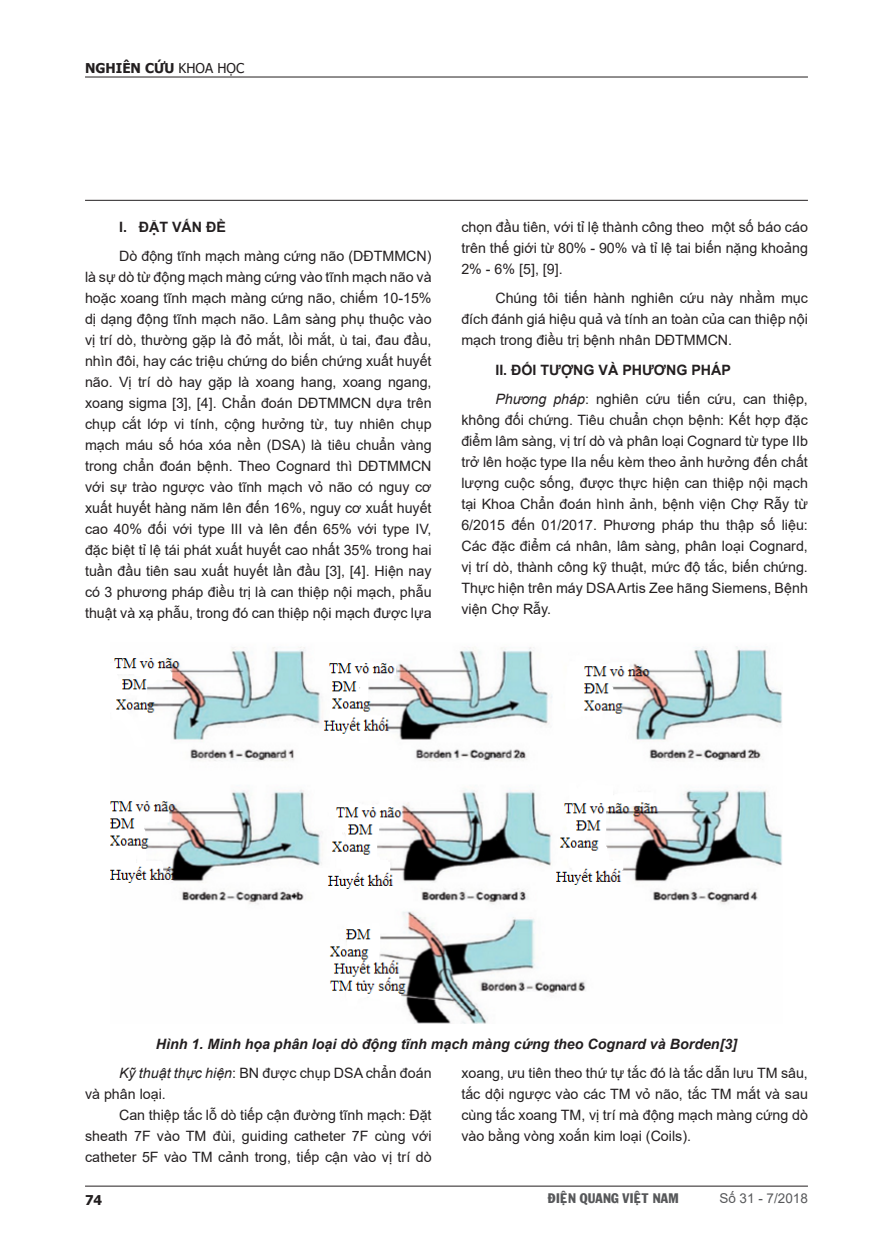
<style>
.page{position:relative;width:893px;height:1255px;background:#fff}
.page>*{position:absolute;margin:0;border:0;box-sizing:border-box;transform-origin:0 0}
.chubai{font:14.25px/21px "Arial";color:#231f20;text-align:justify}
.chubai-2{font:italic 700 14.25px "Arial";color:#231f20}
.chubai-3{font:700 14.25px "Arial";color:#231f20}
.t1{font:700 13.5px "Tahoma";color:#231f20}
.t2{font:13.5px "VNI Franko";color:#57585a}
.t3{font:13.5px "Arial";color:#57585a}
.s1{font-weight:400}
.s2{font-style:italic}
</style>
<div class="page">
<hr style="left:85px;top:1185px;width:723px;height:1px;background:#231f20">
<hr style="left:85px;top:77px;width:723px;height:1px;background:#231f20">
<hr style="left:85px;top:200px;width:723px;height:1px;background:#231f20">
<img style="left:110px;top:646px;width:673px;height:377px">
<p class="t1" style="left:85px;top:59px;width:161px">NGHIÊN CỨU <span class="s1">KHOA HỌC</span></p>
<p class="chubai-3" style="left:119px;top:216px;width:108px">I. ĐẶT VẤN ĐỀ</p>
<p class="chubai" style="left:85px;top:245px;width:348px;text-indent:34px">Dò động tĩnh mạch màng cứng não (DĐTMMCN) là sự dò từ động mạch màng cứng vào tĩnh mạch não và hoặc xoang tĩnh mạch màng cứng não, chiếm 10-15% dị dạng động tĩnh mạch não. Lâm sàng phụ thuộc vào vị trí dò, thường gặp là đỏ mắt, lồi mắt, ù tai, đau đầu, nhìn đôi, hay các triệu chứng do biến chứng xuất huyết não. Vị trí dò hay gặp là xoang hang, xoang ngang, xoang sigma [3], [4]. Chẩn đoán DĐTMMCN dựa trên chụp cắt lớp vi tính, cộng hưởng từ, tuy nhiên chụp mạch máu số hóa xóa nền (DSA) là tiêu chuẩn vàng trong chẩn đoán bệnh. Theo Cognard thì DĐTMMCN với sự trào ngược vào tĩnh mạch vỏ não có nguy cơ xuất huyết hàng năm lên đến 16%, nguy cơ xuất huyết cao 40% đối với type III và lên đến 65% với type IV, đặc biệt tỉ lệ tái phát xuất huyết cao nhất 35% trong hai tuần đầu tiên sau xuất huyết lần đầu [3], [4]. Hiện nay có 3 phương pháp điều trị là can thiệp nội mạch, phẫu thuật và xạ phẫu, trong đó can thiệp nội mạch được lựa</p>
<p class="chubai" style="left:461px;top:216px;width:348px">chọn đầu tiên, với tỉ lệ thành công theo một số báo cáo trên thế giới từ 80% - 90% và tỉ lệ tai biến nặng khoảng 2% - 6% [5], [9].</p>
<p class="chubai" style="left:461px;top:287px;width:348px;text-indent:34px">Chúng tôi tiến hành nghiên cứu này nhằm mục đích đánh giá hiệu quả và tính an toàn của can thiệp nội mạch trong điều trị bệnh nhân DĐTMMCN.</p>
<p class="chubai-3" style="left:495px;top:359px;width:237px">II. ĐỐI TƯỢNG VÀ PHƯƠNG PHÁP</p>
<p class="chubai" style="left:461px;top:388px;width:348px;text-indent:34px"><span class="s2">Phương pháp</span>: nghiên cứu tiến cứu, can thiệp, không đối chứng. Tiêu chuẩn chọn bệnh: Kết hợp đặc điểm lâm sàng, vị trí dò và phân loại Cognard từ type IIb trở lên hoặc type IIa nếu kèm theo ảnh hưởng đến chất lượng cuộc sống, được thực hiện can thiệp nội mạch tại Khoa Chẩn đoán hình ảnh, bệnh viện Chợ Rẫy từ 6/2015 đến 01/2017. Phương pháp thu thập số liệu:<br>Các đặc điểm cá nhân, lâm sàng, phân loại Cognard, vị trí dò, thành công kỹ thuật, mức độ tắc, biến chứng.<br>Thực hiện trên máy DSA Artis Zee hãng Siemens, Bệnh viện Chợ Rẫy.</p>
<p class="chubai-2" style="left:156px;top:1034px;width:583px">Hình 1. Minh họa phân loại dò động tĩnh mạch màng cứng theo Cognard và Borden[3]</p>
<p class="chubai" style="left:85px;top:1062px;width:348px;text-indent:34px"><span class="s2">Kỹ thuật thực hiện</span>: BN được chụp DSA chẩn đoán và phân loại.</p>
<p class="chubai" style="left:85px;top:1104px;width:348px;text-indent:34px">Can thiệp tắc lỗ dò tiếp cận đường tĩnh mạch: Đặt sheath 7F vào TM đùi, guiding catheter 7F cùng với catheter 5F vào TM cảnh trong, tiếp cận vào vị trí dò</p>
<p class="chubai" style="left:461px;top:1062px;width:348px">xoang, ưu tiên theo thứ tự tắc đó là tắc dẫn lưu TM sâu, tắc dội ngược vào các TM vỏ não, tắc TM mắt và sau cùng tắc xoang TM, vị trí mà động mạch màng cứng dò vào bằng vòng xoắn kim loại (Coils).</p>
<p class="t1" style="left:85px;top:1190px;width:19px">74</p>
<p class="t2" style="left:548px;top:1187px;width:132px">ÑIEÄN QUANG VIEÄT NAM</p>
<p class="t3" style="left:719px;top:1188px;width:90px">Số 31 - 7/2018</p>
</div>
